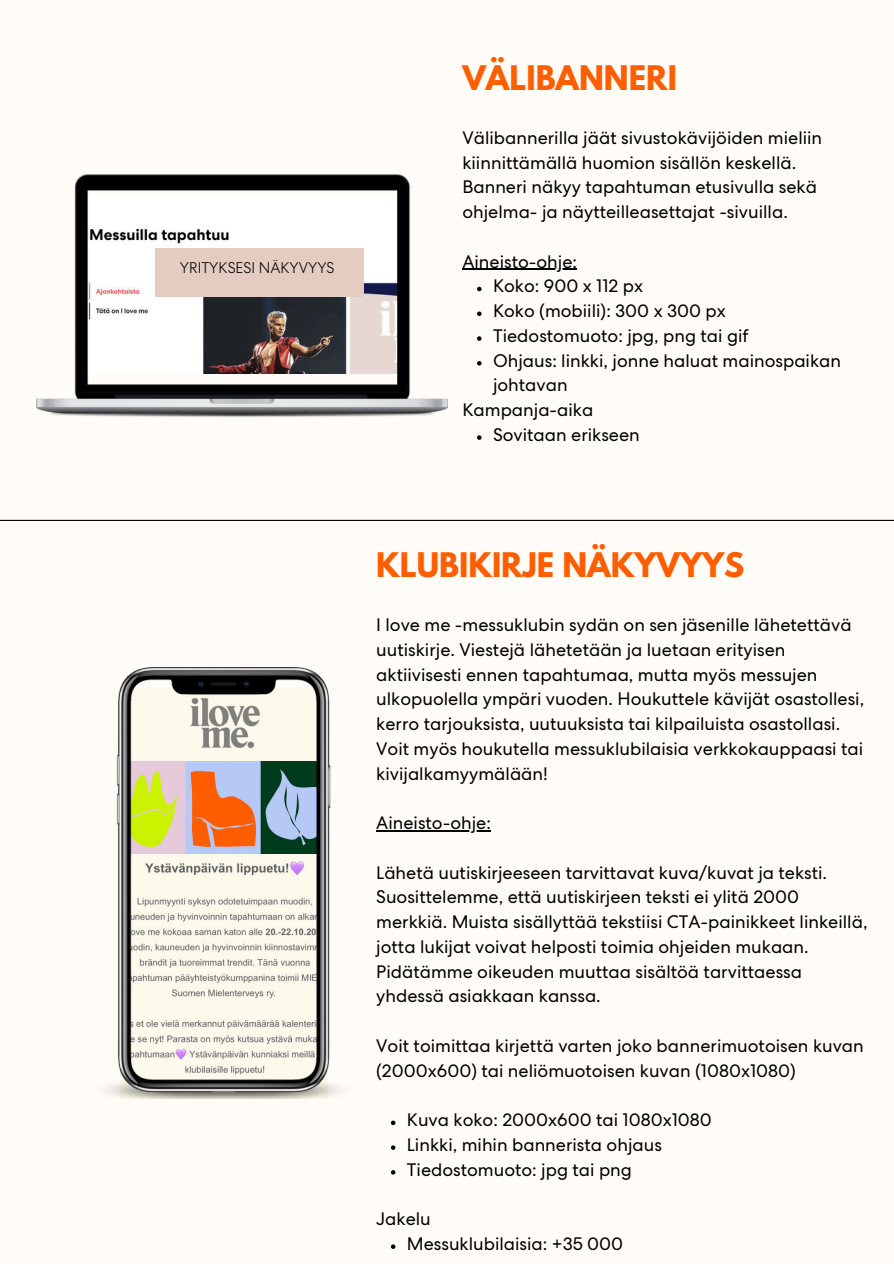
<style>
.page{position:relative;width:894px;height:1264px;background:#fff}
.page>*{position:absolute;margin:0;border:0;box-sizing:border-box;transform-origin:0 0}
.t1{font:700 30px "League Spartan";color:#fe5e00}
.t2{font:18px/24.8px "Centra No 2";color:#000}
.t3{font:300 15px "Centra No 2";color:#000}
</style>
<div class="page">
<div style="left:0;top:0;width:893px;height:1263px;background:#fffbf6"></div>
<img style="left:106px;top:667px;width:235px;height:431px">
<hr style="left:0;top:520px;width:893px;height:1px;background:#000">
<hr style="left:462px;top:269px;width:115px;height:1px;background:#000">
<svg style="left:477px;top:287px;width:4px;height:4px"></svg>
<svg style="left:477px;top:311px;width:4px;height:5px"></svg>
<svg style="left:477px;top:336px;width:4px;height:5px"></svg>
<svg style="left:477px;top:361px;width:4px;height:4px"></svg>
<svg style="left:477px;top:435px;width:4px;height:5px"></svg>
<hr style="left:376px;top:830px;width:115px;height:1px;background:#000">
<svg style="left:391px;top:1120px;width:4px;height:5px"></svg>
<svg style="left:391px;top:1145px;width:4px;height:4px"></svg>
<svg style="left:391px;top:1170px;width:4px;height:4px"></svg>
<svg style="left:391px;top:1244px;width:4px;height:4px"></svg>
<img style="left:36px;top:175px;width:411px;height:242px">
<h2 class="t3" style="left:180px;top:262px;width:156px">YRITYKSESI NÄKYVYYS</h2>
<p class="t1" style="left:462px;top:63px;width:216px">VÄLIBANNERI</p>
<p class="t2" style="left:462px;top:128px;width:361px">Välibannerilla jäät sivustokävijöiden mieliin kiinnittämällä huomion sisällön keskellä.<br>Banneri näkyy tapahtuman etusivulla sekä ohjelma- ja näytteilleasettajat -sivuilla.</p>
<h1 class="t2" style="left:462px;top:252px;width:116px">Aineisto-ohje:</h1>
<h2 class="t2" style="left:493px;top:276px;width:151px">Koko: 900 x 112 px</h2>
<h2 class="t2" style="left:493px;top:301px;width:234px">Koko (mobiili): 300 x 300 px</h2>
<p class="t2" style="left:493px;top:326px;width:257px">Tiedostomuoto: jpg, png tai gif</p>
<p class="t2" style="left:493px;top:351px;width:349px">Ohjaus: linkki, jonne haluat mainospaikan johtavan</p>
<p class="t2" style="left:462px;top:400px;width:132px">Kampanja-aika</p>
<p class="t2" style="left:493px;top:425px;width:148px">Sovitaan erikseen</p>
<p class="t1" style="left:376px;top:550px;width:369px">KLUBIKIRJE NÄKYVYYS</p>
<p class="t2" style="left:376px;top:615px;width:489px">I love me -messuklubin sydän on sen jäsenille lähetettävä uutiskirje. Viestejä lähetetään ja luetaan erityisen aktiivisesti ennen tapahtumaa, mutta myös messujen ulkopuolella ympäri vuoden. Houkuttele kävijät osastollesi, kerro tarjouksista, uutuuksista tai kilpailuista osastollasi.<br>Voit myös houkutella messuklubilaisia verkkokauppaasi tai kivijalkamyymälään!</p>
<p class="t2" style="left:376px;top:813px;width:116px">Aineisto-ohje:</p>
<p class="t2" style="left:376px;top:862px;width:492px">Lähetä uutiskirjeeseen tarvittavat kuva/kuvat ja teksti.<br>Suosittelemme, että uutiskirjeen teksti ei ylitä 2000 merkkiä. Muista sisällyttää tekstiisi CTA-painikkeet linkeillä, jotta lukijat voivat helposti toimia ohjeiden mukaan.<br>Pidätämme oikeuden muuttaa sisältöä tarvittaessa yhdessä asiakkaan kanssa.</p>
<h1 class="t2" style="left:376px;top:1035px;width:489px">Voit toimittaa kirjettä varten joko bannerimuotoisen kuvan (2000x600) tai neliömuotoisen kuvan (1080x1080)</h1>
<h2 class="t2" style="left:407px;top:1110px;width:306px">Kuva koko: 2000x600 tai 1080x1080</h2>
<h2 class="t2" style="left:407px;top:1134px;width:256px">Linkki, mihin bannerista ohjaus</h2>
<h2 class="t2" style="left:407px;top:1159px;width:226px">Tiedostomuoto: jpg tai png</h2>
<h2 class="t2" style="left:376px;top:1209px;width:56px">Jakelu</h2>
<p class="t2" style="left:407px;top:1233px;width:218px">Messuklubilaisia: +35 000</p>
</div>
